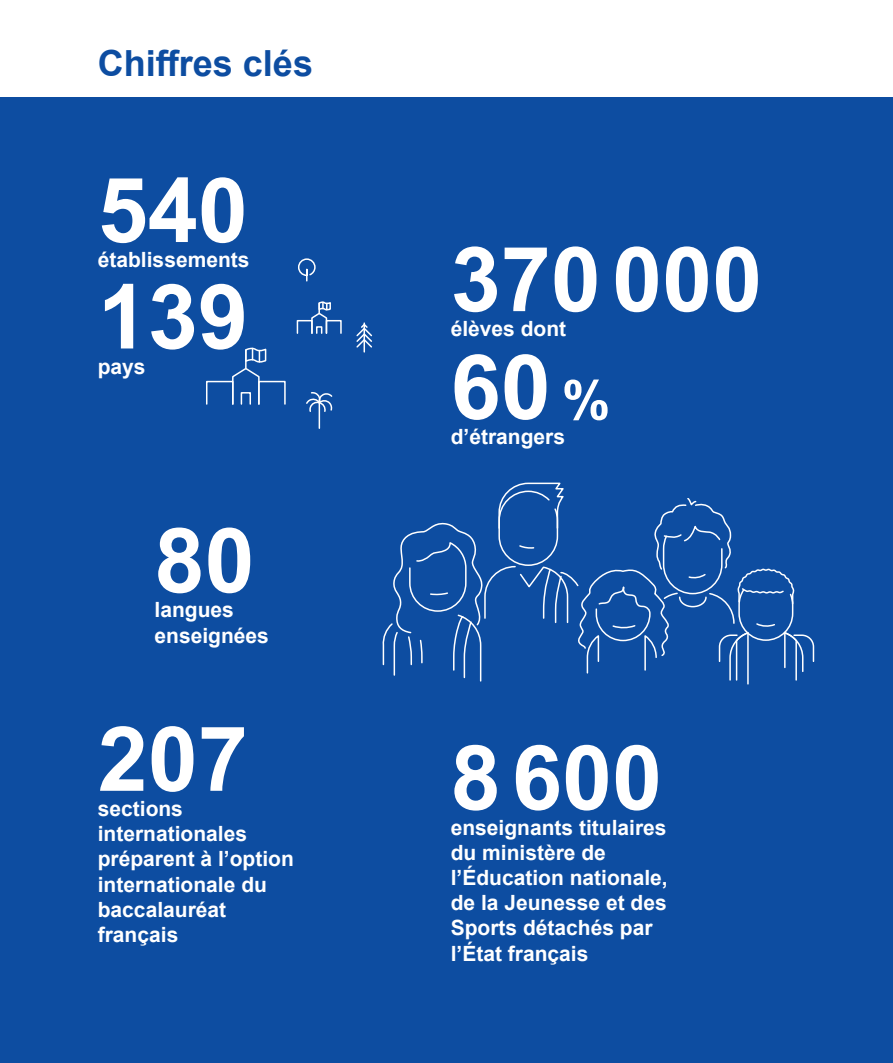
<style>
.page{position:relative;width:893px;height:1063px;background:#fff}
.page>*{position:absolute;margin:0;border:0;box-sizing:border-box;transform-origin:0 0}
.t1{font:700 90px "Arial";color:#fff}
.t2{font:700 36px "Arial";color:#0d4da1}
.t3{font:700 21px/25.2px "Arial";color:#fff}
.s1{font-size:54px}
</style>
<div class="page">
<div style="left:0;top:98px;width:893px;height:965px;background:#0d4da1"></div>
<div style="left:206px;top:381px;width:28px;height:24px;border:2px solid #fff"></div>
<svg style="left:231px;top:347px;width:36px;height:58px"></svg>
<div style="left:258px;top:381px;width:28px;height:24px;border:2px solid #fff"></div>
<div style="left:297px;top:320px;width:16px;height:14px;border:2px solid #fff"></div>
<svg style="left:310px;top:301px;width:22px;height:33px"></svg>
<div style="left:326px;top:320px;width:16px;height:14px;border:2px solid #fff"></div>
<svg style="left:298px;top:258px;width:18px;height:24px"></svg>
<hr style="left:363px;top:323px;width:2px;height:29px;background:#fff">
<svg style="left:356px;top:322px;width:16px;height:27px"></svg>
<svg style="left:306px;top:392px;width:27px;height:36px"></svg>
<svg style="left:382px;top:482px;width:433px;height:203px"></svg>
<p class="t2" style="left:98px;top:38px;width:217px">Chiffres clés</p>
<p class="t1" style="left:98px;top:147px;width:152px">540</p>
<p class="t3" style="left:98px;top:247px;width:153px">établissements</p>
<p class="t1" style="left:98px;top:253px;width:152px">139</p>
<p class="t3" style="left:98px;top:354px;width:49px">pays</p>
<p class="t1" style="left:155px;top:497px;width:102px">80</p>
<p class="t3" style="left:155px;top:598px;width:116px">langues enseignées</p>
<p class="t1" style="left:98px;top:696px;width:152px">207</p>
<p class="t3" style="left:98px;top:796px;width:198px">sections internationales préparent à l’option internationale du baccalauréat français</p>
<p class="t1" style="left:451px;top:216px;width:313px">370000</p>
<p class="t3" style="left:451px;top:317px;width:117px">élèves dont</p>
<p class="t1" style="left:451px;top:324px;width:161px">60<span class="s1">%</span></p>
<p class="t3" style="left:451px;top:424px;width:116px">d’étrangers</p>
<p class="t1" style="left:451px;top:714px;width:213px">8600</p>
<p class="t3" style="left:451px;top:815px;width:219px">enseignants titulaires du ministère de l’Éducation nationale, de la Jeunesse et des<br>Sports détachés par l’État français</p>
</div>
